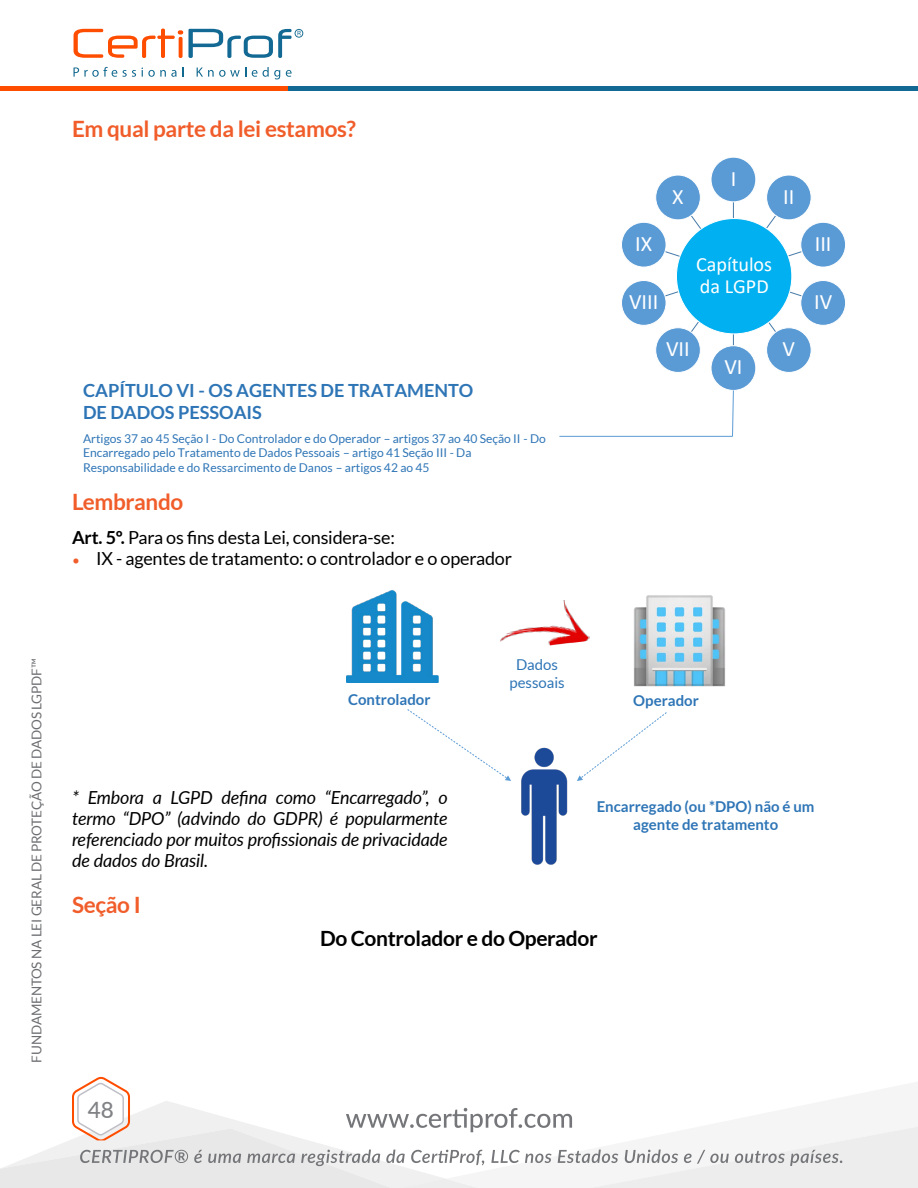
<style>
.page{position:relative;width:918px;height:1188px;background:#fff}
.page>*{position:absolute;margin:0;border:0;box-sizing:border-box;transform-origin:0 0}
.t1{font:700 22.5px "Lato";letter-spacing:-.015em;color:#f15d2a}
.t2{font:500 22.5px "Lato";color:#808285}
.t3{font:22.05px "Calibri";color:#fff}
.t4{font:700 21px "Lato";letter-spacing:-.015em;color:#000}
.t5{font:20.1px/21.8px "Calibri";color:#fff}
.t6{font:700 18.15px/21.8px "Lato";color:#2e75b6}
.t7{font:italic 18px/21px "Lato";letter-spacing:-.01em;color:#000;text-align:justify}
.t8{font:18px "Lato";letter-spacing:-.01em;color:#000}
.t9{font:700 15px/18px "Lato";color:#2e75b6;text-align:center}
.t10{font:15px/18px "Lato";color:#2e75b6;text-align:center}
.t11{font:13.5px "Lato";letter-spacing:-.01em;color:#6d6e71}
.t12{font:12.15px/14.5px "Lato";color:#2e75b6}
.s1{font-weight:700}
.s2{font-size:13.5px;color:#f15d2a}
</style>
<div class="page">
<div style="left:287px;top:86px;width:631px;height:5px;background:#126994"></div>
<div style="left:0;top:86px;width:287px;height:5px;background:#ff4d00"></div>
<svg style="left:74px;top:67px;width:62px;height:10px"></svg>
<svg style="left:142px;top:67px;width:42px;height:10px"></svg>
<svg style="left:197px;top:67px;width:49px;height:10px"></svg>
<svg style="left:252px;top:70px;width:5px;height:7px"></svg>
<svg style="left:263px;top:67px;width:17px;height:12px"></svg>
<svg style="left:286px;top:70px;width:6px;height:7px"></svg>
<svg style="left:74px;top:29px;width:229px;height:29px"></svg>
<svg style="left:0;top:1077px;width:918px;height:111px"></svg>
<hr style="left:733px;top:202px;width:1px;height:49px;background:#477ba9">
<div style="left:711px;top:157px;width:45px;height:45px;background:#5b9bd5;border-radius:50%"></div>
<div style="left:711px;top:157px;width:45px;height:45px;border:1px solid #fff;border-radius:50%"></div>
<div style="left:767px;top:175px;width:44px;height:45px;background:#5b9bd5;border-radius:50%"></div>
<div style="left:766px;top:175px;width:46px;height:45px;border:1px solid #fff;border-radius:50%"></div>
<svg style="left:747px;top:214px;width:56px;height:54px"></svg>
<div style="left:801px;top:222px;width:45px;height:45px;background:#5b9bd5;border-radius:50%"></div>
<div style="left:800px;top:222px;width:46px;height:46px;border:1px solid #fff;border-radius:50%"></div>
<div style="left:801px;top:281px;width:45px;height:44px;background:#5b9bd5;border-radius:50%"></div>
<div style="left:800px;top:280px;width:46px;height:46px;border:1px solid #fff;border-radius:50%"></div>
<svg style="left:747px;top:284px;width:56px;height:49px"></svg>
<div style="left:767px;top:328px;width:44px;height:44px;background:#5b9bd5;border-radius:50%"></div>
<div style="left:766px;top:327px;width:46px;height:46px;border:1px solid #fff;border-radius:50%"></div>
<hr style="left:733px;top:296px;width:1px;height:50px;background:#477ba9">
<div style="left:711px;top:346px;width:45px;height:44px;background:#5b9bd5;border-radius:50%"></div>
<div style="left:711px;top:345px;width:45px;height:46px;border:1px solid #fff;border-radius:50%"></div>
<div style="left:656px;top:328px;width:44px;height:44px;background:#5b9bd5;border-radius:50%"></div>
<div style="left:655px;top:327px;width:46px;height:46px;border:1px solid #fff;border-radius:50%"></div>
<svg style="left:664px;top:291px;width:57px;height:42px"></svg>
<div style="left:621px;top:281px;width:45px;height:44px;background:#5b9bd5;border-radius:50%"></div>
<div style="left:621px;top:280px;width:46px;height:46px;border:1px solid #fff;border-radius:50%"></div>
<div style="left:621px;top:222px;width:45px;height:45px;background:#5b9bd5;border-radius:50%"></div>
<div style="left:621px;top:222px;width:46px;height:46px;border:1px solid #fff;border-radius:50%"></div>
<svg style="left:664px;top:215px;width:57px;height:42px"></svg>
<div style="left:656px;top:175px;width:44px;height:45px;background:#5b9bd5;border-radius:50%"></div>
<div style="left:655px;top:175px;width:46px;height:45px;border:1px solid #fff;border-radius:50%"></div>
<div style="left:676px;top:219px;width:116px;height:115px;background:#00b0f0;border-radius:50%"></div>
<svg style="left:732px;top:390px;width:2px;height:46px"></svg>
<hr style="left:559px;top:436px;width:174px;height:1px;background:#5b9bd5">
<img style="left:347px;top:590px;width:91px;height:92px">
<img style="left:634px;top:595px;width:91px;height:92px">
<img style="left:500px;top:600px;width:90px;height:46px">
<img style="left:521px;top:747px;width:47px;height:118px">
<svg style="left:407px;top:709px;width:104px;height:72px"></svg>
<svg style="left:577px;top:712px;width:90px;height:69px"></svg>
<h1 class="t1" style="left:72px;top:116px;width:286px">Em qual parte da lei estamos?</h1>
<h3 class="t6" style="left:83px;top:380px;width:392px">CAPÍTULO VI - OS AGENTES DE TRATAMENTO<br>DE DADOS PESSOAIS</h3>
<p class="t12" style="left:83px;top:431px;width:464px">Artigos 37 ao 45 Seção I - Do Controlador e do Operador – artigos 37 ao 40 Seção II - Do<br>Encarregado pelo Tratamento de Dados Pessoais – artigo 41 Seção III - Da<br>Responsabilidade e do Ressarcimento de Danos – artigos 42 ao 45</p>
<h1 class="t1" style="left:72px;top:488px;width:113px">Lembrando</h1>
<h3 class="t8" style="left:72px;top:527px;width:325px"><span class="s1">Art. 5º.</span> Para os fins desta Lei, considera-se:</h3>
<h3 class="t8" style="left:72px;top:548px;width:441px"><span class="s2">•</span> IX - agentes de tratamento: o controlador e o operador</h3>
<h2 class="t3" style="left:672px;top:181px;width:13px">X</h2>
<h2 class="t3" style="left:731px;top:163px;width:7px">I</h2>
<h2 class="t3" style="left:783px;top:181px;width:13px">II</h2>
<h2 class="t3" style="left:635px;top:228px;width:19px">IX</h2>
<h2 class="t3" style="left:629px;top:286px;width:31px">VIII</h2>
<h3 class="t5" style="left:696px;top:253px;width:78px">Capítulos da LGPD</h3>
<h2 class="t3" style="left:666px;top:334px;width:25px">VII</h2>
<h2 class="t3" style="left:724px;top:352px;width:20px">VI</h2>
<h2 class="t3" style="left:783px;top:334px;width:14px">V</h2>
<h2 class="t3" style="left:815px;top:228px;width:18px">III</h2>
<h2 class="t3" style="left:814px;top:286px;width:20px">IV</h2>
<p class="t11" style="left:29px;top:1063px;width:406px;rotate:-90deg">FUNDAMENTOS NA LEI GERAL DE PROTEÇÃO DE DADOS LGPDF™</p>
<p class="t10" style="left:509px;top:656px;width:57px">Dados pessoais</p>
<p class="t9" style="left:348px;top:691px;width:84px">Controlador</p>
<p class="t9" style="left:633px;top:691px;width:67px">Operador</p>
<h3 class="t7" style="left:72px;top:786px;width:377px">* Embora a LGPD defina como “Encarregado”, o termo “DPO” (advindo do GDPR) é popularmente referenciado por muitos profissionais de privacidade de dados do Brasil.</h3>
<h1 class="t1" style="left:72px;top:892px;width:70px">Seção I</h1>
<p class="t9" style="left:597px;top:797px;width:219px">Encarregado (ou *DPO) não é um agente de tratamento</p>
<h1 class="t2" style="left:88px;top:1094px;width:28px">48</h1>
<h3 class="t4" style="left:320px;top:926px;width:279px">Do Controlador e do Operador</h3>
</div>
